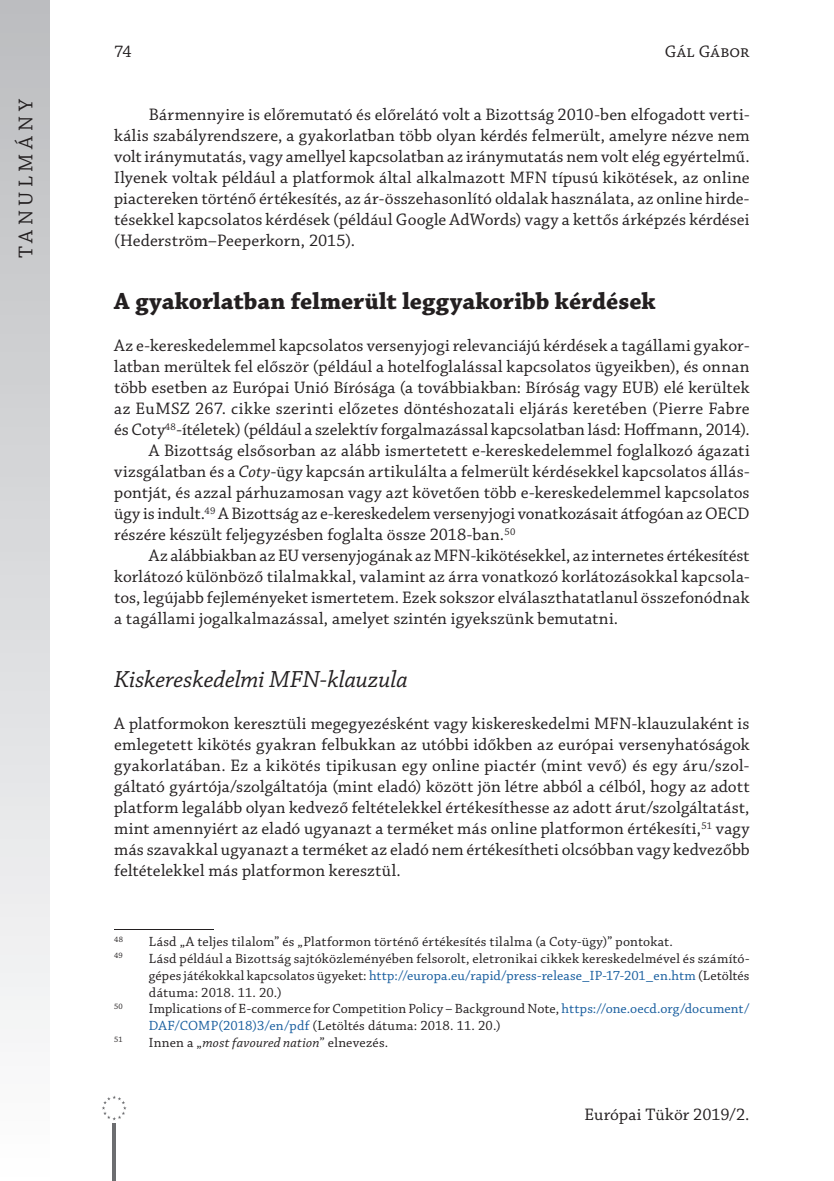
<style>
.page{position:relative;width:834px;height:1181px;background:#fff}
.page>*{position:absolute;margin:0;border:0;box-sizing:border-box;transform-origin:0 0}
.t1{font:700 24.5px "Chaparral Pro";color:#231f20}
.t2{font:italic 24.5px "Chaparral Pro";letter-spacing:-.005em;color:#231f20}
.t3{font:21px "Chaparral Pro";letter-spacing:.21em;color:#231f20}
.t4{font:17.5px/21px "Chaparral Pro";letter-spacing:.005em;color:#231f20;text-align:justify}
.t5{font:17.5px "Chaparral Pro";letter-spacing:.025em;color:#231f20}
.t6{font:14px/16.8px "Chaparral Pro";letter-spacing:.01em;color:#231f20;text-align:justify}
.t7{font:8.22px "Chaparral Pro";letter-spacing:.02em;color:#231f20}
.s1{font-style:italic}
.s2{color:#175d9e}
</style>
<div class="page">
<div style="left:0;top:0;width:50px;height:1181px;background:linear-gradient(to bottom,#bbbcbf,#fdfdfe)"></div>
<hr style="left:112px;top:1107px;width:1px;height:74px;background:#6c6d70">
<hr style="left:114px;top:1107px;width:1px;height:74px;background:#6c6d70">
<hr style="left:115px;top:1107px;width:1px;height:74px;background:#6c6d70">
<div style="left:99px;top:1093px;width:30px;height:29px;background:#fff"></div>
<svg style="left:102px;top:1095px;width:24px;height:25px"></svg>
<hr style="left:114px;top:929px;width:99px;height:1px;background:#231f20">
<p class="t4" style="left:114px;top:42px;width:19px">74</p>
<p class="t4" style="left:664px;top:42px;width:86px">Gál Gábor</p>
<p class="t3" style="left:14px;top:258px;width:161px;rotate:-90deg">TANULMÁNY</p>
<p class="t4" style="left:114px;top:105px;width:637px;text-indent:35px">Bármennyire is előremutató és előrelátó volt a Bizottság 2010-ben elfogadott verti&shy;kális szabályrendszere, a gyakorlatban több olyan kérdés felmerült, amelyre nézve nem volt iránymutatás, vagy amellyel kapcsolatban az iránymutatás nem volt elég egyértelmű.<br>Ilyenek voltak például a platformok által alkalmazott MFN típusú kikötések, az online piactereken történő értékesítés, az ár-összehasonlító oldalak használata, az online hirde&shy;tésekkel kapcsolatos kérdések (például Google AdWords) vagy a kettős árképzés kérdései (Hederström–Peeperkorn, 2015).</p>
<h1 class="t1" style="left:114px;top:287px;width:543px">A gyakorlatban felmerült leggyakoribb kérdések</h1>
<p class="t4" style="left:114px;top:336px;width:636px">Az e-kereskedelemmel kapcsolatos versenyjogi relevanciájú kérdések a tagállami gyakor-</p>
<p class="t4" style="left:114px;top:357px;width:636px">latban merültek fel először (például a hotelfoglalással kapcsolatos ügyeikben), és onnan</p>
<p class="t4" style="left:114px;top:378px;width:637px">több esetben az Európai Unió Bírósága (a továbbiakban: Bíróság vagy EUB) elé kerültek</p>
<p class="t4" style="left:114px;top:399px;width:636px">az EuMSZ 267. cikke szerinti előzetes döntéshozatali eljárás keretében (Pierre Fabre</p>
<p class="t4" style="left:114px;top:420px;width:637px">és Coty<sup>48</sup>-ítéletek) (például a szelektív forgalmazással kapcsolatban lásd: Hoffmann, 2014).</p>
<p class="t4" style="left:149px;top:441px;width:602px">A Bizottság elsősorban az alább ismertetett e-kereskedelemmel foglalkozó ágazati</p>
<p class="t4" style="left:114px;top:462px;width:636px">vizsgálatban és a <span class="s1">Coty</span>-ügy kapcsán artikulálta a felmerült kérdésekkel kapcsolatos állás-</p>
<p class="t5" style="left:114px;top:483px;width:637px">pontját, és azzal párhuzamosan vagy azt követően több e-kereskedelemmel kapcsolatos</p>
<p class="t4" style="left:114px;top:504px;width:637px">ügy is indult.<sup>49</sup> A Bizottság az e-kereskedelem versenyjogi vonatkozásait átfogóan az OECD</p>
<p class="t4" style="left:114px;top:525px;width:403px">részére készült feljegyzésben foglalta össze 2018-ban.<sup>50</sup></p>
<p class="t4" style="left:149px;top:546px;width:602px">Az alábbiakban az EU versenyjogának az MFN-kikötésekkel, az internetes értékesítést</p>
<p class="t4" style="left:114px;top:567px;width:636px">korlátozó különböző tilalmakkal, valamint az árra vonatkozó korlátozásokkal kapcsola-</p>
<p class="t4" style="left:114px;top:588px;width:636px">tos, legújabb fejleményeket ismertetem. Ezek sokszor elválaszthatatlanul összefonódnak</p>
<p class="t4" style="left:114px;top:609px;width:505px">a tagállami jogalkalmazással, amelyet szintén igyekszünk bemutatni.</p>
<h1 class="t2" style="left:114px;top:666px;width:295px">Kiskereskedelmi MFN-klauzula</h1>
<p class="t4" style="left:114px;top:714px;width:637px">A platformokon keresztüli megegyezésként vagy kiskereskedelmi MFN-klauzulaként is emlegetett kikötés gyakran felbukkan az utóbbi időkben az európai versenyhatóságok gyakorlatában. Ez a kikötés tipikusan egy online piactér (mint vevő) és egy áru/szol&shy;gáltató gyártója/szolgáltatója (mint eladó) között jön létre abból a célból, hogy az adott platform legalább olyan kedvező feltételekkel értékesíthesse az adott árut/szolgáltatást, mint amennyiért az eladó ugyanazt a terméket más online platformon értékesíti,<sup>51</sup> vagy más szavakkal ugyanazt a terméket az eladó nem értékesítheti olcsóbban vagy kedvezőbb feltételekkel más platformon keresztül.</p>
<p class="t7" style="left:114px;top:934px;width:10px">48</p>
<p class="t6" style="left:149px;top:934px;width:525px">Lásd „A teljes tilalom” és „Platformon történő értékesítés tilalma (a Coty-ügy)” pontokat.</p>
<p class="t7" style="left:114px;top:951px;width:10px">49</p>
<p class="t6" style="left:149px;top:950px;width:602px">Lásd például a Bizottság sajtóközleményében felsorolt, eletronikai cikkek kereskedelmével és számító&shy;gépes játékokkal kapcsolatos ügyeket: <span class="s2">http://europa.eu/rapid/press-release_IP-17-201_en.htm</span> (Letöltés dátuma: 2018. 11. 20.)</p>
<p class="t7" style="left:114px;top:1001px;width:10px">50</p>
<p class="t6" style="left:149px;top:1001px;width:602px">Implications of E-commerce for Competition Policy – Background Note, <span class="s2">https://one.oecd.org/document/<br>DAF/COMP(2018)3/en/pdf</span> (Letöltés dátuma: 2018. 11. 20.)</p>
<p class="t7" style="left:114px;top:1035px;width:10px">51</p>
<p class="t6" style="left:149px;top:1034px;width:241px">Innen a „<span class="s1">most favoured nation</span>” elnevezés.</p>
<p class="t4" style="left:584px;top:1105px;width:167px">Európai Tükör 2019/2.</p>
</div>
